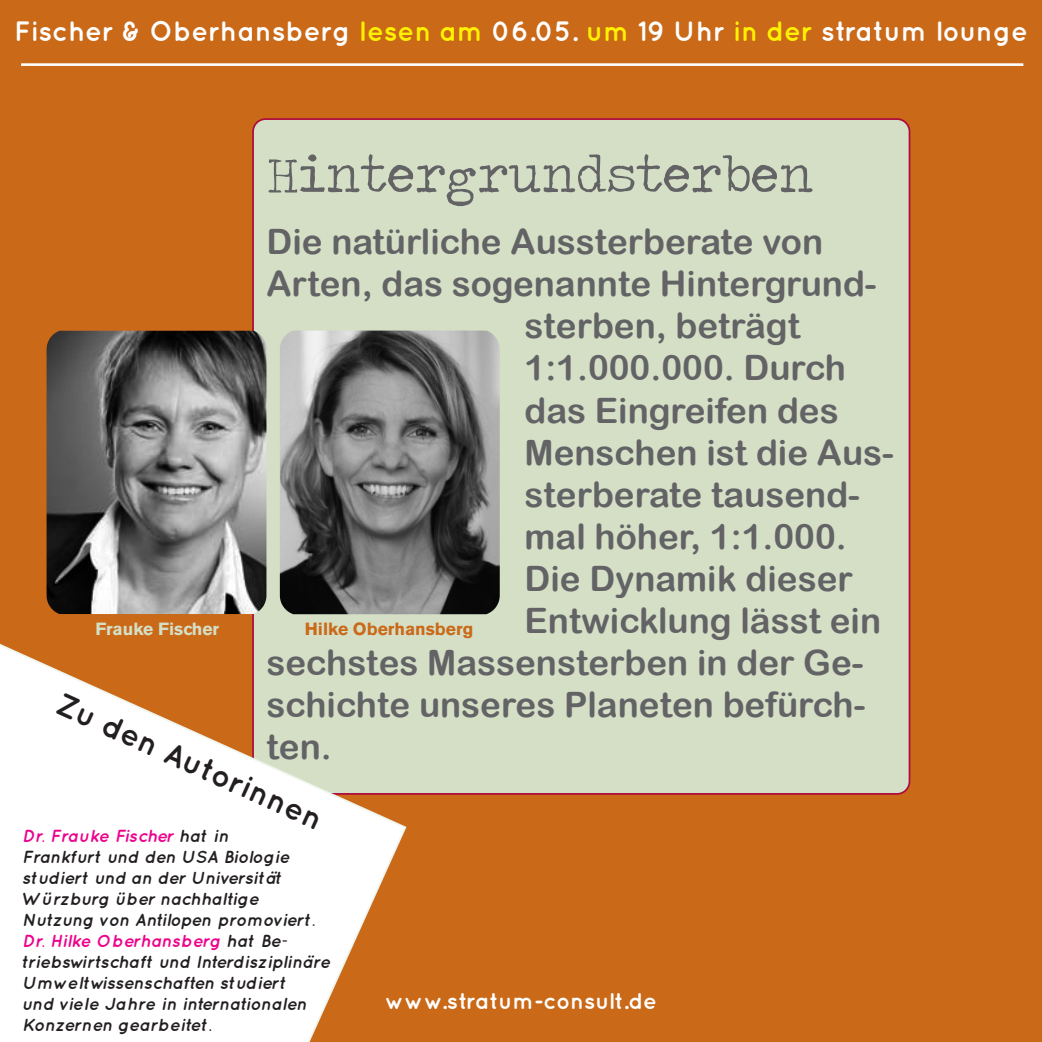
<style>
.page{position:relative;width:1042px;height:1042px;background:#ca6918}
.page>*{position:absolute;margin:0;border:0;box-sizing:border-box;transform-origin:0 0}
.t1{font:52.5px "Traveling Typewriter";color:#636366}
.t2{font:35px "Arial Rounded MT Bold";color:#636366}
.t3{font:700 31.5px "Quicksand";color:#231f20}
.t4{font:700 28px "Quicksand";color:#fff}
.t5{font:700 22.75px "Quicksand";color:#fff}
.t6{font:italic 700 17.5px/21px "Quicksand";color:#231f20}
.t7{font:italic 700 17.5px "Quicksand";color:#ed028c}
.t8{font:700 17.5px "Akzidenz Grotesk BE";color:#ca6918}
.t9{font:700 17.5px "Akzidenz Grotesk BE";color:#d4dfc6}
.s1{color:#fff101}
.s2{color:#231f20}
.s3{color:#ed028c}
</style>
<div class="page">
<hr style="left:21px;top:63px;width:1002px;height:3px;background:#fff">
<div style="left:253px;top:119px;width:656px;height:675px;background:#d4dfc6;border-radius:13px"></div>
<svg style="left:0;top:641px;width:408px;height:401px"></svg>
<img style="left:280px;top:330px;width:220px;height:284px">
<img style="left:47px;top:331px;width:219px;height:283px">
<p class="t4" style="left:14px;top:14px;width:1015px">Fischer &amp; Oberhansberg <span class="s1">lesen am</span> 06.05. <span class="s1">um</span> 19 Uhr <span class="s1">in der</span> stratum lounge</p>
<p class="t1" style="left:266px;top:140px;width:548px">Hintergrundsterben</p>
<p class="t2" style="left:266px;top:221px;width:558px">Die natürliche Aussterberate von</p>
<p class="t2" style="left:266px;top:263px;width:611px">Arten, das sogenannte Hintergrund-</p>
<p class="t2" style="left:524px;top:305px;width:277px">sterben, beträgt</p>
<p class="t2" style="left:524px;top:347px;width:323px">1:1.000.000. Durch</p>
<p class="t2" style="left:524px;top:389px;width:316px">das Eingreifen des</p>
<p class="t2" style="left:524px;top:431px;width:371px">Menschen ist die Aus-</p>
<p class="t2" style="left:524px;top:473px;width:337px">sterberate tausend-</p>
<p class="t2" style="left:524px;top:515px;width:324px">mal höher, 1:1.000.</p>
<p class="t2" style="left:524px;top:557px;width:330px">Die Dynamik dieser</p>
<p class="t2" style="left:524px;top:599px;width:358px">Entwicklung lässt ein</p>
<p class="t2" style="left:266px;top:641px;width:598px">sechstes Massensterben in der Ge-</p>
<p class="t2" style="left:266px;top:683px;width:600px">schichte unseres Planeten befürch-</p>
<p class="t2" style="left:266px;top:725px;width:67px">ten.</p>
<p class="t9" style="left:95px;top:618px;width:125px">Frauke Fischer</p>
<p class="t8" style="left:305px;top:618px;width:170px">Hilke Oberhansberg</p>
<p class="t3" style="left:66px;top:685px;width:290px;rotate:24deg">Zu den Autorinnen</p>
<p class="t7" style="left:22px;top:825px;width:208px">Dr. Frauke Fischer <span class="s2">hat in</span></p>
<p class="t6" style="left:22px;top:846px;width:295px">Frankfurt und den USA Biologie studiert und an der Universität<br>Würzburg über nachhaltige<br>Nutzung von Antilopen promoviert.</p>
<p class="t6" style="left:22px;top:930px;width:310px"><span class="s3">Dr. Hilke Oberhansberg</span> hat Be&shy;triebswirtschaft und Interdisziplinäre Umweltwissenschaften studiert<br>und viele Jahre in internationalen Konzernen gearbeitet.</p>
<p class="t5" style="left:385px;top:987px;width:273px">www.stratum-consult.de</p>
</div>
